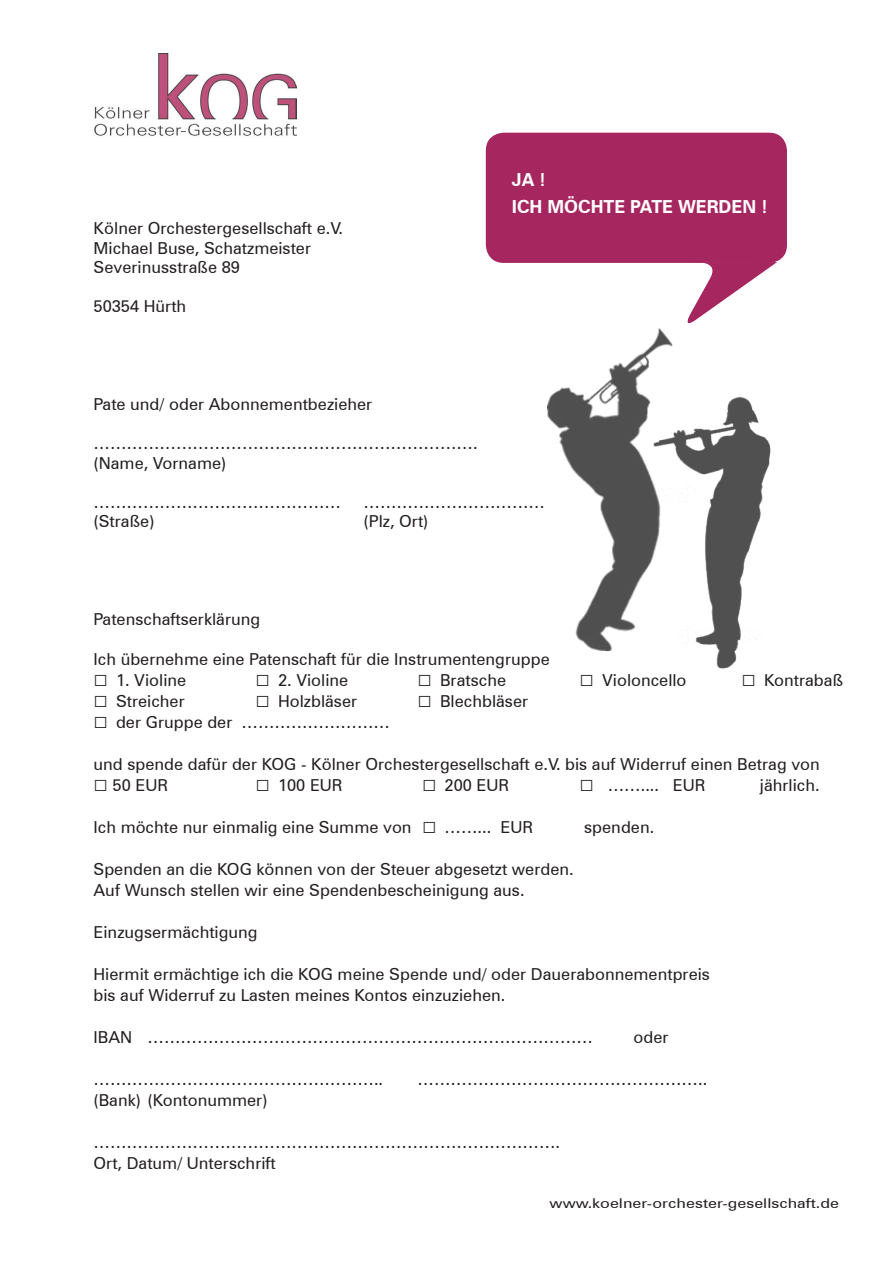
<style>
.page{position:relative;width:893px;height:1263px;background:#fff}
.page>*{position:absolute;margin:0;border:0;box-sizing:border-box;transform-origin:0 0}
.t1{font:700 18px/27px "Zurich BT";color:#fff}
.t2{font:16.5px/19.5px "Zurich BT";color:#231f20}
.t3{font:13.5px "Zurich BT";color:#231f20;scale:1.2 1}
.s1{font-family:"Arial";font-weight:900;font-size:24px}
</style>
<div class="page">
<img style="left:94px;top:53px;width:203px;height:83px">
<img style="left:547px;top:328px;width:126px;height:323px">
<img style="left:629px;top:357px;width:142px;height:312px">
<svg style="left:664px;top:262px;width:113px;height:68px"></svg>
<div style="left:486px;top:133px;width:301px;height:130px;background:#a62760;border-radius:18px"></div>
<p class="t2" style="left:94px;top:219px;width:251px">Kölner Orchestergesellschaft e.V.<br>Michael Buse, Schatzmeister<br>Severinusstraße 89</p>
<p class="t2" style="left:94px;top:297px;width:94px">50354 Hürth</p>
<p class="t1" style="left:512px;top:166px;width:258px">JA !<br>ICH MÖCHTE PATE WERDEN !</p>
<p class="t2" style="left:94px;top:394px;width:280px">Pate und/ oder Abonnementbezieher</p>
<p class="t2" style="left:94px;top:433px;width:386px">……………………………………………………………. (Name, Vorname)</p>
<p class="t2" style="left:94px;top:492px;width:249px">………………………………………</p>
<p class="t2" style="left:364px;top:492px;width:183px">……………………………</p>
<p class="t2" style="left:94px;top:511px;width:63px">(Straße)</p>
<p class="t2" style="left:364px;top:511px;width:66px">(Plz, Ort)</p>
<p class="t2" style="left:94px;top:609px;width:168px">Patenschaftserklärung</p>
<p class="t2" style="left:94px;top:649px;width:458px">Ich übernehme eine Patenschaft für die Instrumentengruppe</p>
<p class="t2" style="left:94px;top:670px;width:94px"><span class="s1">□</span> 1. Violine</p>
<p class="t2" style="left:256px;top:670px;width:94px"><span class="s1">□</span> 2. Violine</p>
<p class="t2" style="left:418px;top:670px;width:90px"><span class="s1">□</span> Bratsche</p>
<p class="t2" style="left:580px;top:670px;width:108px"><span class="s1">□</span> Violoncello</p>
<p class="t2" style="left:742px;top:670px;width:103px"><span class="s1">□</span> Kontrabaß</p>
<p class="t2" style="left:94px;top:691px;width:93px"><span class="s1">□</span> Streicher</p>
<p class="t2" style="left:256px;top:691px;width:103px"><span class="s1">□</span> Holzbläser</p>
<p class="t2" style="left:418px;top:691px;width:112px"><span class="s1">□</span> Blechbläser</p>
<p class="t2" style="left:94px;top:712px;width:298px"><span class="s1">□</span> der Gruppe der ………………………</p>
<p class="t2" style="left:94px;top:754px;width:728px">und spende dafür der KOG - Kölner Orchestergesellschaft e.V. bis auf Widerruf einen Betrag von</p>
<p class="t2" style="left:94px;top:775px;width:76px"><span class="s1">□</span> 50 EUR</p>
<p class="t2" style="left:256px;top:775px;width:89px"><span class="s1">□</span> 100 EUR</p>
<p class="t2" style="left:422px;top:775px;width:89px"><span class="s1">□</span> 200 EUR</p>
<p class="t2" style="left:580px;top:775px;width:127px"><span class="s1">□</span> …….... EUR</p>
<p class="t2" style="left:760px;top:775px;width:61px">jährlich.</p>
<p class="t2" style="left:94px;top:817px;width:441px">Ich möchte nur einmalig eine Summe von <span class="s1">□</span> ……... EUR</p>
<p class="t2" style="left:584px;top:817px;width:72px">spenden.</p>
<p class="t2" style="left:94px;top:858px;width:482px;line-height:21px">Spenden an die KOG können von der Steuer abgesetzt werden.<br>Auf Wunsch stellen wir eine Spendenbescheinigung aus.</p>
<p class="t2" style="left:94px;top:922px;width:166px">Einzugsermächtigung</p>
<p class="t2" style="left:94px;top:963px;width:618px;line-height:21px">Hiermit ermächtige ich die KOG meine Spende und/ oder Dauerabonnementpreis bis auf Widerruf zu Lasten meines Kontos einzuziehen.</p>
<p class="t2" style="left:94px;top:1027px;width:501px">IBAN ………………………………………………………………………</p>
<p class="t2" style="left:634px;top:1027px;width:37px">oder</p>
<p class="t2" style="left:94px;top:1069px;width:291px">……………………………………………..</p>
<p class="t2" style="left:418px;top:1069px;width:291px">……………………………………………..</p>
<p class="t2" style="left:94px;top:1090px;width:176px">(Bank) (Kontonummer)</p>
<p class="t2" style="left:94px;top:1131px;width:468px;line-height:21px">………………………………………………………………………….<br>Ort, Datum/ Unterschrift</p>
<p class="t3" style="left:550px;top:1195px;width:243px">www.koelner-orchester-gesellschaft.de</p>
</div>
